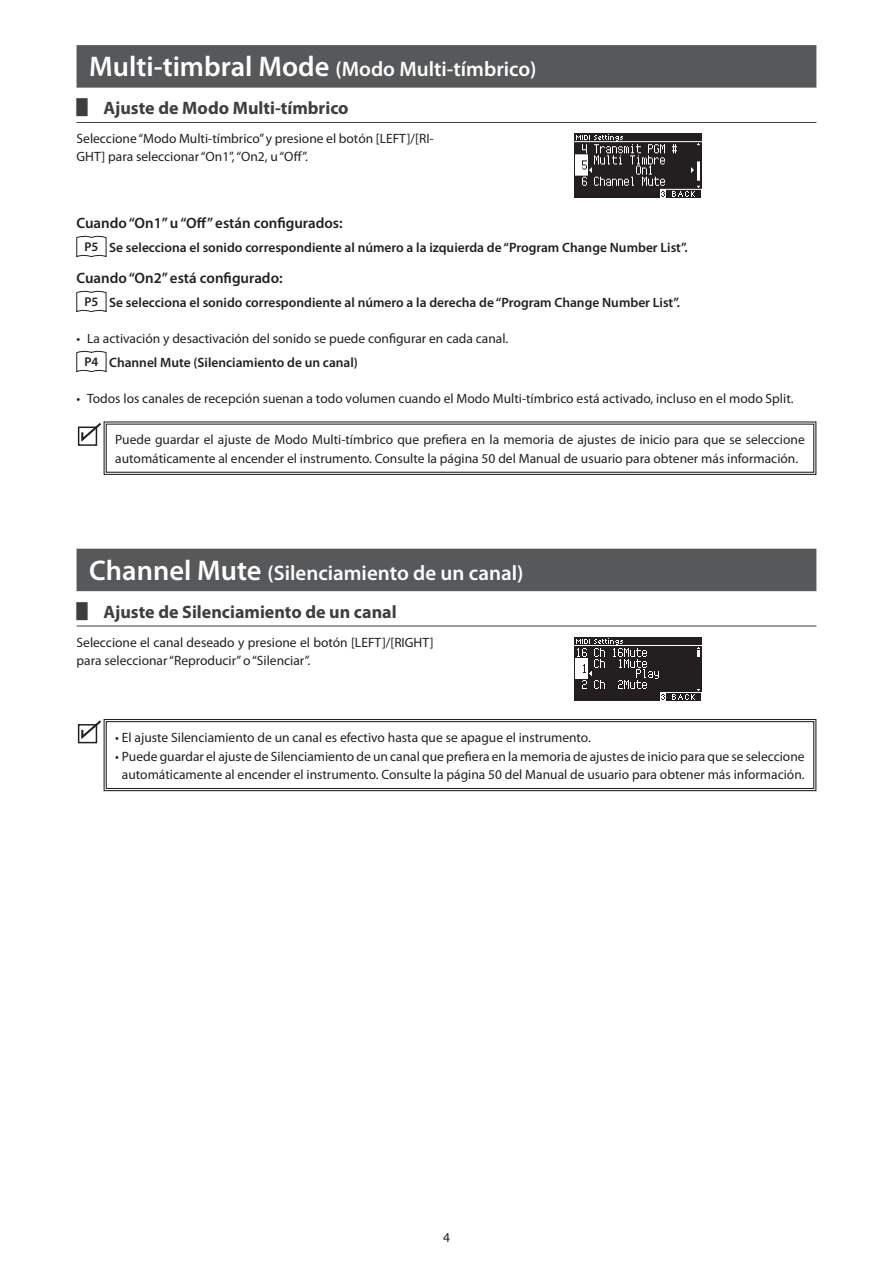
<style>
.page{position:relative;width:893px;height:1263px;background:#fff}
.page>*{position:absolute;margin:0;border:0;box-sizing:border-box;transform-origin:0 0}
.t1{font:600 21px "Myriad Pro";color:#fff}
.t2{font:700 18px "Myriad Pro";color:#3e3e3f}
.t3{font:600 15px "Myriad Pro";color:#231f20}
.t4{font:13.5px/18px "Myriad Pro";color:#231f20}
.t5{font:600 13.5px "Myriad Pro";color:#231f20}
.s1{font-size:28.5px}
.s2{font-family:"Koz Go Pr 6 N";font-weight:400}
.s3{font-size:12.75px}
.s4{font-weight:600;font-size:12.75px}
.s5{font-weight:600}
</style>
<div class="page">
<div style="left:77px;top:45px;width:739px;height:43px;background:#57585a"></div>
<hr style="left:77px;top:122px;width:739px;height:1px;background:#3e3e3f">
<div style="left:77px;top:549px;width:739px;height:42px;background:#57585a"></div>
<hr style="left:77px;top:626px;width:739px;height:1px;background:#3e3e3f">
<svg style="left:77px;top:235px;width:29px;height:23px"></svg>
<svg style="left:77px;top:290px;width:29px;height:23px"></svg>
<svg style="left:77px;top:350px;width:29px;height:23px"></svg>
<div style="left:78px;top:426px;width:19px;height:20px;border:1px solid #231f20"></div>
<svg style="left:80px;top:421px;width:737px;height:54px"></svg>
<div style="left:106px;top:424px;width:708px;height:49px;border:1px solid #231f20"></div>
<svg style="left:81px;top:720px;width:20px;height:21px"></svg>
<div style="left:78px;top:724px;width:19px;height:19px;border:1px solid #231f20"></div>
<svg style="left:103px;top:719px;width:714px;height:73px"></svg>
<div style="left:106px;top:721px;width:708px;height:68px;border:1px solid #231f20"></div>
<img style="left:574px;top:134px;width:128px;height:63px">
<img style="left:574px;top:637px;width:128px;height:64px">
<h1 class="t1" style="left:89px;top:56px;width:449px"><span class="s1">Multi-timbral Mode</span> (Modo Multi-tímbrico)</h1>
<h2 class="t2" style="left:77px;top:97px;width:274px"><span class="s2">▋</span> Ajuste de Modo Multi-tímbrico</h2>
<p class="t4" style="left:77px;top:129px;width:359px">Seleccione “Modo Multi-tímbrico” y presione el botón [LEFT]/[RI-<br>GHT] para seleccionar “On1”, “On2, u “Off”.</p>
<p class="t3" style="left:77px;top:213px;width:268px">Cuando “On1” u “Off” están configurados:</p>
<p class="t5" style="left:84px;top:239px;width:605px"><span class="s3">P5</span> Se selecciona el sonido correspondiente al número a la izquierda de “Program Change Number List”.</p>
<p class="t3" style="left:77px;top:268px;width:208px">Cuando “On2” está configurado:</p>
<p class="t5" style="left:84px;top:294px;width:597px"><span class="s3">P5</span> Se selecciona el sonido correspondiente al número a la derecha de “Program Change Number List”.</p>
<p class="t4" style="left:84px;top:326px;width:425px;line-height:24px;text-indent:-8px">• La activación y desactivación del sonido se puede configurar en cada canal.<br><span class="s4">P4</span> <span class="s5">Channel Mute (Silenciamiento de un canal)</span></p>
<p class="t4" style="left:77px;top:389px;width:718px">• Todos los canales de recepción suenan a todo volumen cuando el Modo Multi-tímbrico está activado, incluso en el modo Split.</p>
<p class="t4" style="left:115px;top:430px;width:691px;line-height:18.8px">Puede guardar el ajuste de Modo Multi-tímbrico que prefiera en la memoria de ajustes de inicio para que se seleccione automáticamente al encender el instrumento. Consulte la página 50 del Manual de usuario para obtener más información.</p>
<h1 class="t1" style="left:89px;top:559px;width:436px"><span class="s1">Channel Mute</span> (Silenciamiento de un canal)</h1>
<h2 class="t2" style="left:77px;top:600px;width:322px"><span class="s2">▋</span> Ajuste de Silenciamiento de un canal</h2>
<p class="t4" style="left:77px;top:633px;width:359px">Seleccione el canal deseado y presione el botón [LEFT]/[RIGHT] para seleccionar “Reproducir” o “Silenciar”.</p>
<p class="t4" style="left:115px;top:728px;width:477px">• El ajuste Silenciamiento de un canal es efectivo hasta que se apague el instrumento.</p>
<p class="t4" style="left:115px;top:747px;width:691px;line-height:18.8px;text-align:center">• Puede guardar el ajuste de Silenciamiento de un canal que prefiera en la memoria de ajustes de inicio para que se seleccione automáticamente al encender el instrumento. Consulte la página 50 del Manual de usuario para obtener más información.</p>
<p class="t4" style="left:443px;top:1229px;width:8px">4</p>
</div>
